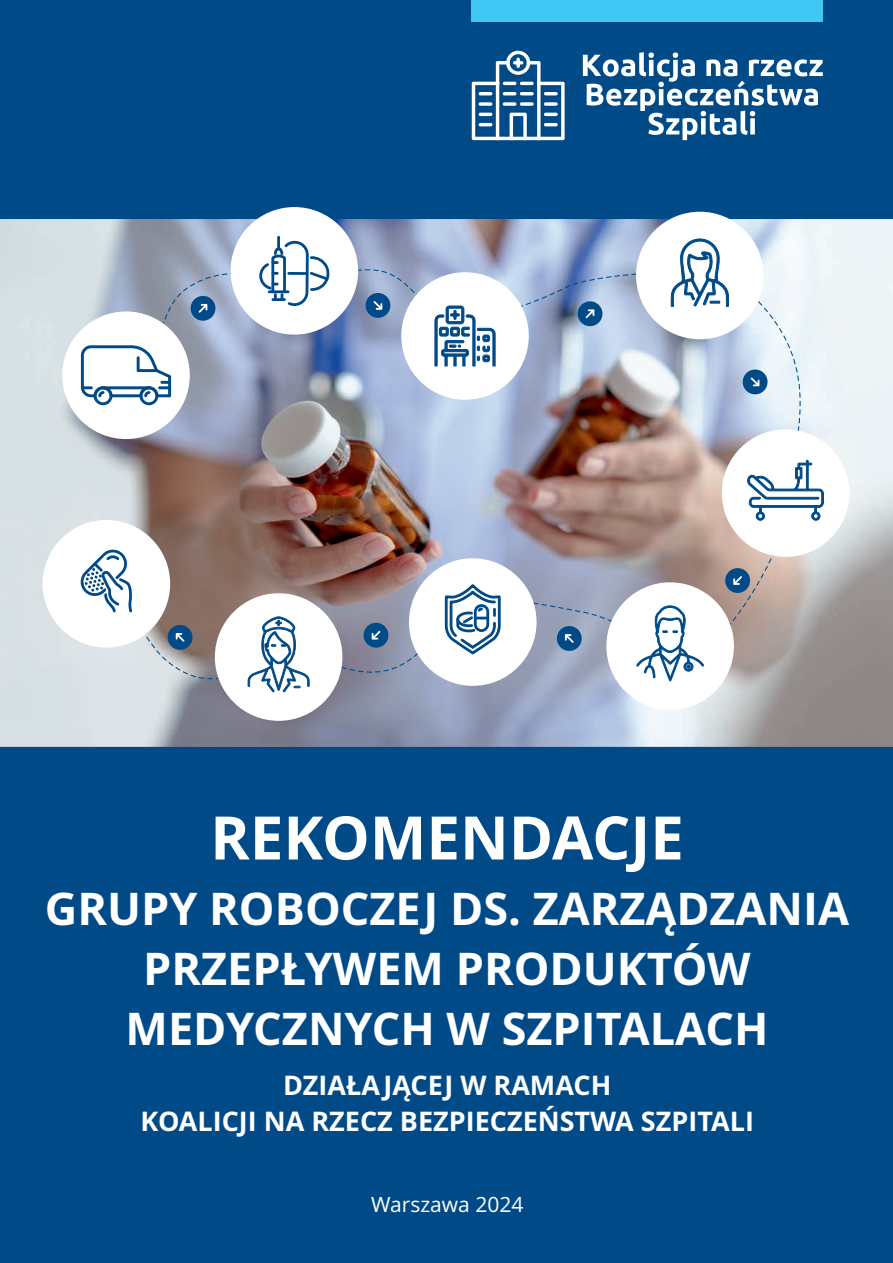
<style>
.page{position:relative;width:893px;height:1263px;background:#004b87}
.page>*{position:absolute;margin:0;border:0;box-sizing:border-box;transform-origin:0 0}
.t1{font:700 60px "Open Sans";color:#fff}
.t2{font:700 45px/60px "Open Sans";color:#fff;text-align:center}
.t3{font:700 27px/36px "Open Sans";color:#fff;text-align:center}
.t4{font:21px "Open Sans";color:#fff}
</style>
<div class="page">
<img style="left:0;top:219px;width:893px;height:528px">
<img style="left:110px;top:255px;width:720px;height:433px">
<svg style="left:472px;top:51px;width:93px;height:89px"></svg>
<svg style="left:583px;top:52px;width:240px;height:88px"></svg>
<div style="left:472px;top:0;width:351px;height:21px;background:#40c7f4"></div>
<div style="left:215px;top:593px;width:127px;height:128px;background:#fff;border-radius:50%"></div>
<svg style="left:247px;top:616px;width:63px;height:77px"></svg>
<div style="left:606px;top:582px;width:128px;height:128px;background:#fff;border-radius:50%"></div>
<svg style="left:636px;top:605px;width:69px;height:142px"></svg>
<div style="left:409px;top:558px;width:128px;height:128px;background:#fff;border-radius:50%"></div>
<svg style="left:444px;top:584px;width:57px;height:71px"></svg>
<div style="left:43px;top:520px;width:127px;height:128px;background:#fff;border-radius:50%"></div>
<svg style="left:81px;top:549px;width:51px;height:64px"></svg>
<div style="left:722px;top:429px;width:127px;height:128px;background:#fff;border-radius:50%"></div>
<svg style="left:747px;top:460px;width:77px;height:61px"></svg>
<div style="left:62px;top:311px;width:128px;height:128px;background:#fff;border-radius:50%"></div>
<svg style="left:81px;top:345px;width:90px;height:60px"></svg>
<div style="left:401px;top:272px;width:128px;height:128px;background:#fff;border-radius:50%"></div>
<svg style="left:434px;top:306px;width:62px;height:60px"></svg>
<div style="left:231px;top:207px;width:127px;height:128px;background:#fff;border-radius:50%"></div>
<svg style="left:259px;top:237px;width:71px;height:69px"></svg>
<div style="left:636px;top:212px;width:128px;height:127px;background:#fff;border-radius:50%"></div>
<svg style="left:670px;top:238px;width:59px;height:200px"></svg>
<svg style="left:725px;top:568px;width:25px;height:25px"></svg>
<svg style="left:364px;top:623px;width:24px;height:25px"></svg>
<svg style="left:168px;top:625px;width:24px;height:25px"></svg>
<svg style="left:557px;top:626px;width:25px;height:25px"></svg>
<svg style="left:191px;top:296px;width:24px;height:25px"></svg>
<svg style="left:578px;top:301px;width:24px;height:25px"></svg>
<svg style="left:743px;top:369px;width:24px;height:25px"></svg>
<svg style="left:366px;top:293px;width:24px;height:25px"></svg>
<h1 class="t1" style="left:210px;top:813px;width:475px">REKOMENDACJE</h1>
<p class="t2" style="left:45px;top:884px;width:806px">GRUPY ROBOCZEJ DS. ZARZĄDZANIA<br>PRZEPŁYWEM PRODUKTÓW<br>MEDYCZNYCH W SZPITALACH</p>
<p class="t3" style="left:141px;top:1070px;width:615px">DZIAŁAJĄCEJ W RAMACH<br>KOALICJI NA RZECZ BEZPIECZEŃSTWA SZPITALI</p>
<p class="t4" style="left:371px;top:1196px;width:154px">Warszawa 2024</p>
</div>
